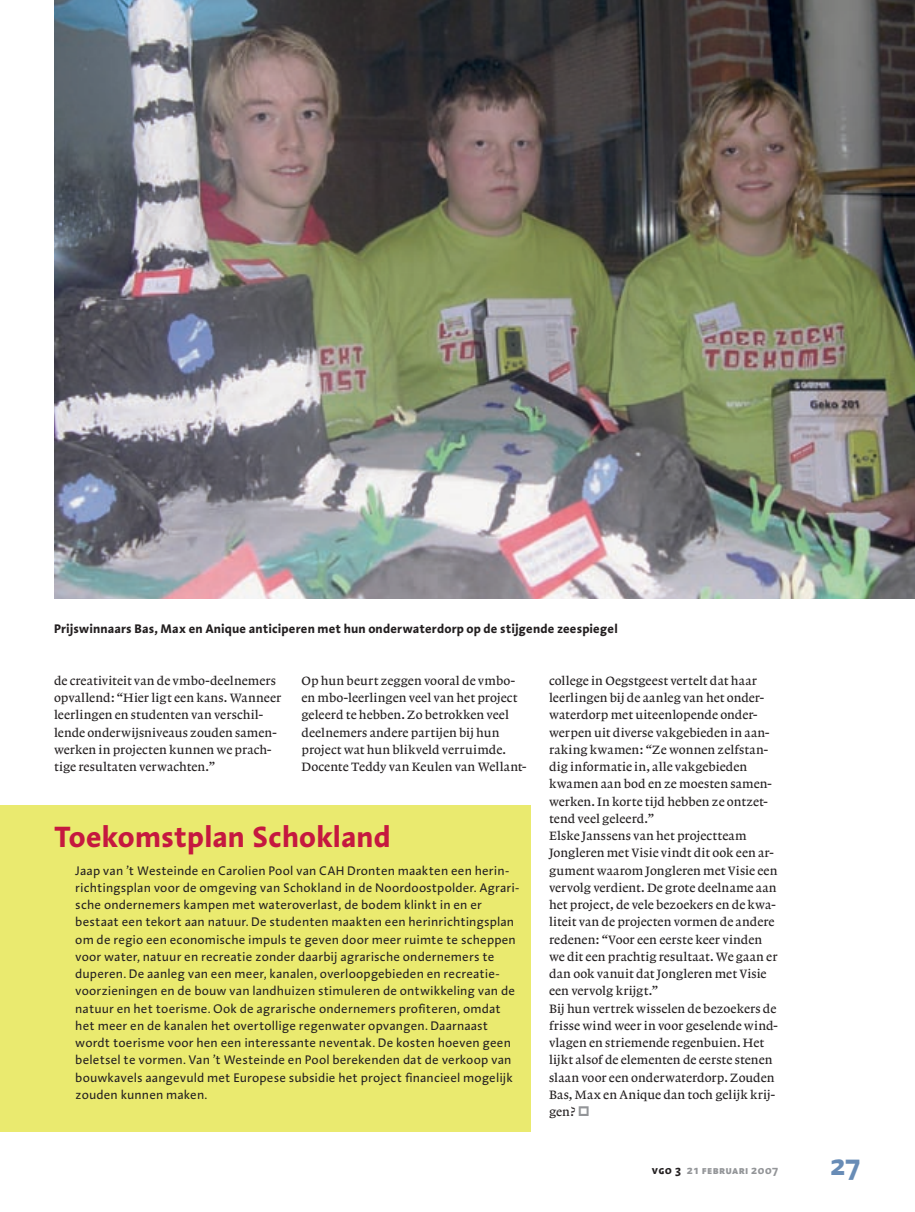
<style>
.page{position:relative;width:915px;height:1212px;background:#fff}
.page>*{position:absolute;margin:0;border:0;box-sizing:border-box;transform-origin:0 0}
.t1{font:700 30px "Linotype Aroma";letter-spacing:.005em;color:#c5183f}
.t2{font:700 30px "Linotype Aroma";color:#688cb6}
.t3{font:500 12.75px/17.2px "Lexicon No 1 Roman A";letter-spacing:.01em;color:#231f20}
.t4{font:12.75px/17.2px "Linotype Aroma";letter-spacing:.005em;color:#231f20}
.t5{font:700 12.75px "Linotype Aroma";letter-spacing:.005em;color:#231f20}
.t6{font:700 12px "Linotype Aroma SC";letter-spacing:.02em;color:#939598}
.s1{color:#231f20}
</style>
<div class="page">
<div style="left:0;top:806px;width:530px;height:326px;background:#eaea6f"></div>
<img style="left:54px;top:0;width:860px;height:599px">
<p class="t5" style="left:54px;top:620px;width:565px">Prijswinnaars Bas, Max en Anique anticiperen met hun onderwaterdorp op de stijgende zeespiegel</p>
<p class="t3" style="left:54px;top:672px;width:229px">de creativiteit van de vmbo-deelnemers opvallend: “Hier ligt een kans. Wanneer leerlingen en studenten van verschil&shy;lende onderwijsniveaus zouden samen&shy;werken in projecten kunnen we prach&shy;tige resultaten verwachten.”</p>
<p class="t3" style="left:301px;top:672px;width:226px">Op hun beurt zeggen vooral de vmbo&shy;en mbo-leerlingen veel van het project geleerd te hebben. Zo betrokken veel deelnemers andere partijen bij hun project wat hun blikveld verruimde.<br>Docente Teddy van Keulen van Wellant-</p>
<p class="t3" style="left:549px;top:672px;width:230px">college in Oegstgeest vertelt dat haar leerlingen bij de aanleg van het onder&shy;waterdorp met uiteenlopende onder&shy;werpen uit diverse vakgebieden in aan&shy;raking kwamen: “Ze wonnen zelfstan&shy;dig informatie in, alle vakgebieden kwamen aan bod en ze moesten samen&shy;werken. In korte tijd hebben ze ontzet&shy;tend veel geleerd.”<br>Elske Janssens van het projectteam Jongleren met Visie vindt dit ook een ar&shy;gument waarom Jongleren met Visie een vervolg verdient. De grote deelname aan het project, de vele bezoekers en de kwa&shy;liteit van de projecten vormen de andere redenen: “Voor een eerste keer vinden we dit een prachtig resultaat. We gaan er dan ook vanuit dat Jongleren met Visie een vervolg krijgt.”<br>Bij hun vertrek wisselen de bezoekers de frisse wind weer in voor geselende wind&shy;vlagen en striemende regenbuien. Het lijkt alsof de elementen de eerste stenen slaan voor een onderwaterdorp. Zouden Bas, Max en Anique dan toch gelijk krij&shy;gen?</p>
<h1 class="t1" style="left:54px;top:817px;width:338px">Toekomstplan Schokland</h1>
<p class="t4" style="left:75px;top:861px;width:445px">Jaap van ’t Westeinde en Carolien Pool van CAH Dronten maakten een herin&shy;richtingsplan voor de omgeving van Schokland in de Noordoostpolder. Agrari&shy;sche ondernemers kampen met wateroverlast, de bodem klinkt in en er bestaat een tekort aan natuur. De studenten maakten een herinrichtingsplan om de regio een economische impuls te geven door meer ruimte te scheppen voor water, natuur en recreatie zonder daarbij agrarische ondernemers te duperen. De aanleg van een meer, kanalen, overloopgebieden en recreatie&shy;voorzieningen en de bouw van landhuizen stimuleren de ontwikkeling van de natuur en het toerisme. Ook de agrarische ondernemers profiteren, omdat het meer en de kanalen het overtollige regenwater opvangen. Daarnaast wordt toerisme voor hen een interessante neventak. De kosten hoeven geen beletsel te vormen. Van ’t Westeinde en Pool berekenden dat de verkoop van bouwkavels aangevuld met Europese subsidie het project financieel mogelijk zouden kunnen maken.</p>
<p class="t6" style="left:651px;top:1162px;width:128px"><span class="s1">vgo 3</span> 21 februari 2007</p>
<h1 class="t2" style="left:829px;top:1144px;width:30px">27</h1>
</div>
